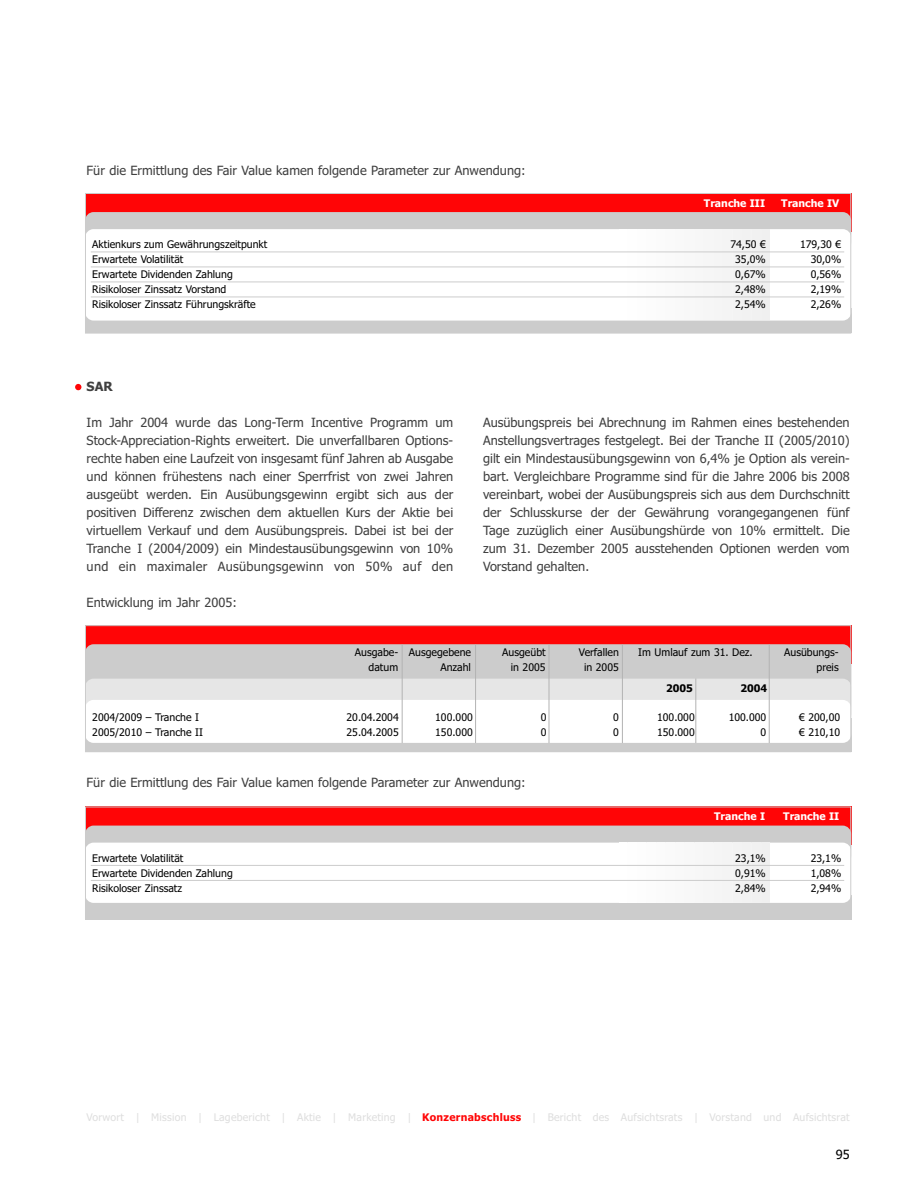
<style>
.page{position:relative;width:915px;height:1191px;background:#fff}
.page>*{position:absolute;margin:0;border:0;box-sizing:border-box;transform-origin:0 0}
.t1{font:12.75px/18px "Tahoma";color:#404040;text-align:justify}
.t2{font:700 12.75px "Tahoma";color:#404040}
.t3{font:12.75px "Tahoma";color:#000}
.t4{font:10.5px "Tahoma";color:#000}
.t5{font:10.5px "Tahoma";letter-spacing:.02em;color:#dedede}
.t6{font:700 10.5px "Tahoma";color:#fff}
.t7{font:700 10.5px "Tahoma";color:#000}
.s1{font-weight:700;color:#ff0506}
</style>
<div class="page">
<div style="left:85px;top:309px;width:765px;height:24px;background:#ccc"></div>
<div style="left:85px;top:193px;width:765px;height:38px;background:#ff0506"></div>
<div style="left:85px;top:212px;width:765px;height:39px;background:#ccc;border-radius:9px"></div>
<div style="left:85px;top:229px;width:765px;height:91px;background:#fff;border-radius:9px"></div>
<div style="left:85px;top:193px;width:765px;height:140px;border:1px solid #ccc"></div>
<div style="left:657px;top:229px;width:7px;height:90px;background:#fbfbfb"></div>
<div style="left:666px;top:229px;width:8px;height:90px;background:#fafafa"></div>
<div style="left:676px;top:229px;width:7px;height:90px;background:#f9f9f9"></div>
<div style="left:685px;top:229px;width:8px;height:90px;background:#f8f8f8"></div>
<div style="left:695px;top:229px;width:7px;height:90px;background:#f7f7f7"></div>
<div style="left:704px;top:229px;width:8px;height:90px;background:#f6f6f6"></div>
<div style="left:714px;top:229px;width:7px;height:90px;background:#f5f5f5"></div>
<div style="left:723px;top:229px;width:8px;height:90px;background:#f4f4f4"></div>
<div style="left:733px;top:229px;width:7px;height:90px;background:#f3f3f3"></div>
<div style="left:742px;top:229px;width:8px;height:90px;background:#f2f2f2"></div>
<div style="left:752px;top:229px;width:8px;height:90px;background:#f1f1f1"></div>
<div style="left:762px;top:229px;width:7px;height:90px;background:#f0f0f0"></div>
<hr style="left:91px;top:281px;width:752px;height:1px;background:#ccc">
<hr style="left:91px;top:296px;width:752px;height:1px;background:#ccc">
<hr style="left:91px;top:266px;width:752px;height:1px;background:#ccc">
<hr style="left:91px;top:251px;width:752px;height:1px;background:#ccc">
<svg style="left:75px;top:384px;width:6px;height:6px"></svg>
<div style="left:85px;top:718px;width:765px;height:34px;background:#ccc"></div>
<div style="left:85px;top:625px;width:765px;height:38px;background:#ff0506"></div>
<div style="left:85px;top:644px;width:765px;height:79px;background:#ccc;border-radius:9px"></div>
<div style="left:85px;top:678px;width:765px;height:45px;background:#e6e6e6;border-radius:9px"></div>
<div style="left:85px;top:700px;width:765px;height:43px;background:#fff;border-radius:9px"></div>
<div style="left:85px;top:625px;width:765px;height:127px;border:1px solid #ccc"></div>
<hr style="left:401px;top:644px;width:1px;height:99px;background:#b3b3b3">
<hr style="left:475px;top:644px;width:1px;height:99px;background:#b3b3b3">
<hr style="left:548px;top:644px;width:1px;height:99px;background:#b3b3b3">
<hr style="left:621px;top:644px;width:1px;height:99px;background:#b3b3b3">
<hr style="left:695px;top:678px;width:1px;height:65px;background:#b3b3b3">
<hr style="left:768px;top:644px;width:1px;height:99px;background:#b3b3b3">
<div style="left:85px;top:895px;width:765px;height:24px;background:#ccc"></div>
<div style="left:85px;top:806px;width:765px;height:39px;background:#ff0506"></div>
<div style="left:85px;top:825px;width:765px;height:39px;background:#ccc;border-radius:9px"></div>
<div style="left:85px;top:842px;width:765px;height:61px;background:#fff;border-radius:9px"></div>
<div style="left:85px;top:806px;width:765px;height:113px;border:1px solid #ccc"></div>
<div style="left:657px;top:842px;width:6px;height:61px;background:#fbfbfb"></div>
<div style="left:667px;top:842px;width:6px;height:61px;background:#fafafa"></div>
<div style="left:676px;top:842px;width:7px;height:61px;background:#f9f9f9"></div>
<div style="left:686px;top:842px;width:6px;height:61px;background:#f8f8f8"></div>
<div style="left:695px;top:842px;width:7px;height:61px;background:#f7f7f7"></div>
<div style="left:705px;top:842px;width:6px;height:61px;background:#f6f6f6"></div>
<div style="left:715px;top:842px;width:6px;height:61px;background:#f5f5f5"></div>
<div style="left:724px;top:842px;width:6px;height:61px;background:#f4f4f4"></div>
<div style="left:734px;top:842px;width:6px;height:61px;background:#f3f3f3"></div>
<div style="left:743px;top:842px;width:6px;height:61px;background:#f2f2f2"></div>
<div style="left:753px;top:842px;width:6px;height:61px;background:#f1f1f1"></div>
<div style="left:762px;top:842px;width:6px;height:61px;background:#f0f0f0"></div>
<hr style="left:91px;top:880px;width:752px;height:1px;background:#ccc">
<hr style="left:91px;top:865px;width:752px;height:1px;background:#ccc">
<p class="t1" style="left:87px;top:163px;width:440px">Für die Ermittlung des Fair Value kamen folgende Parameter zur Anwendung:</p>
<p class="t6" style="left:703px;top:199px;width:63px">Tranche III</p>
<p class="t6" style="left:781px;top:199px;width:60px">Tranche IV</p>
<p class="t4" style="left:92px;top:240px;width:176px">Aktienkurs zum Gewährungszeitpunkt</p>
<p class="t4" style="left:730px;top:240px;width:37px">74,50 €</p>
<p class="t4" style="left:799px;top:240px;width:43px">179,30 €</p>
<p class="t4" style="left:92px;top:255px;width:93px">Erwartete Volatilität</p>
<p class="t4" style="left:735px;top:255px;width:32px">35,0%</p>
<p class="t4" style="left:810px;top:255px;width:32px">30,0%</p>
<p class="t4" style="left:92px;top:270px;width:142px">Erwartete Dividenden Zahlung</p>
<p class="t4" style="left:735px;top:270px;width:32px">0,67%</p>
<p class="t4" style="left:810px;top:270px;width:32px">0,56%</p>
<p class="t4" style="left:92px;top:285px;width:135px">Risikoloser Zinssatz Vorstand</p>
<p class="t4" style="left:735px;top:285px;width:32px">2,48%</p>
<p class="t4" style="left:810px;top:285px;width:32px">2,19%</p>
<p class="t4" style="left:92px;top:300px;width:165px">Risikoloser Zinssatz Führungskräfte</p>
<p class="t4" style="left:735px;top:300px;width:32px">2,54%</p>
<p class="t4" style="left:810px;top:300px;width:32px">2,26%</p>
<p class="t2" style="left:87px;top:381px;width:28px">SAR</p>
<p class="t1" style="left:87px;top:415px;width:368px">Im Jahr 2004 wurde das Long-Term Incentive Programm um Stock-Appreciation-Rights erweitert. Die unverfallbaren Options&shy;rechte haben eine Laufzeit von insgesamt fünf Jahren ab Ausgabe und können frühestens nach einer Sperrfrist von zwei Jahren ausgeübt werden. Ein Ausübungsgewinn ergibt sich aus der positiven Differenz zwischen dem aktuellen Kurs der Aktie bei virtuellem Verkauf und dem Ausübungspreis. Dabei ist bei der Tranche I (2004/2009) ein Mindestausübungsgewinn von 10% und ein maximaler Ausübungsgewinn von 50% auf den</p>
<p class="t1" style="left:483px;top:415px;width:368px">Ausübungspreis bei Abrechnung im Rahmen eines bestehenden Anstellungsvertrages festgelegt. Bei der Tranche II (2005/2010) gilt ein Mindestausübungsgewinn von 6,4% je Option als verein&shy;bart. Vergleichbare Programme sind für die Jahre 2006 bis 2008 vereinbart, wobei der Ausübungspreis sich aus dem Durchschnitt der Schlusskurse der der Gewährung vorangegangenen fünf Tage zuzüglich einer Ausübungshürde von 10% ermittelt. Die zum 31. Dezember 2005 ausstehenden Optionen werden vom Vorstand gehalten.</p>
<p class="t1" style="left:87px;top:595px;width:152px">Entwicklung im Jahr 2005:</p>
<p class="t4" style="left:355px;top:648px;width:118px">Ausgabe- Ausgegebene</p>
<p class="t4" style="left:502px;top:648px;width:45px">Ausgeübt</p>
<p class="t4" style="left:578px;top:648px;width:41px">Verfallen</p>
<p class="t4" style="left:638px;top:648px;width:116px">Im Umlauf zum 31. Dez.</p>
<p class="t4" style="left:783px;top:648px;width:56px">Ausübungs-</p>
<p class="t4" style="left:368px;top:663px;width:31px">datum</p>
<p class="t4" style="left:440px;top:663px;width:32px">Anzahl</p>
<p class="t4" style="left:510px;top:663px;width:36px">in 2005</p>
<p class="t4" style="left:584px;top:663px;width:36px">in 2005</p>
<p class="t4" style="left:816px;top:663px;width:24px">preis</p>
<p class="t7" style="left:666px;top:684px;width:28px">2005</p>
<p class="t7" style="left:740px;top:684px;width:28px">2004</p>
<p class="t4" style="left:92px;top:712px;width:108px">2004/2009 – Tranche I</p>
<p class="t4" style="left:346px;top:712px;width:54px">20.04.2004</p>
<p class="t4" style="left:435px;top:712px;width:39px">100.000</p>
<p class="t4" style="left:540px;top:712px;width:7px">0</p>
<p class="t4" style="left:613px;top:712px;width:7px">0</p>
<p class="t4" style="left:657px;top:712px;width:39px">100.000</p>
<p class="t4" style="left:728px;top:712px;width:39px">100.000</p>
<p class="t4" style="left:798px;top:712px;width:43px">€ 200,00</p>
<p class="t4" style="left:92px;top:727px;width:112px">2005/2010 – Tranche II</p>
<p class="t4" style="left:346px;top:727px;width:54px">25.04.2005</p>
<p class="t4" style="left:435px;top:727px;width:39px">150.000</p>
<p class="t4" style="left:540px;top:727px;width:7px">0</p>
<p class="t4" style="left:613px;top:727px;width:7px">0</p>
<p class="t4" style="left:657px;top:727px;width:39px">150.000</p>
<p class="t4" style="left:760px;top:727px;width:7px">0</p>
<p class="t4" style="left:798px;top:727px;width:43px">€ 210,10</p>
<p class="t1" style="left:87px;top:775px;width:440px">Für die Ermittlung des Fair Value kamen folgende Parameter zur Anwendung:</p>
<p class="t6" style="left:714px;top:812px;width:52px">Tranche I</p>
<p class="t6" style="left:783px;top:812px;width:58px">Tranche II</p>
<p class="t4" style="left:92px;top:853px;width:93px">Erwartete Volatilität</p>
<p class="t4" style="left:735px;top:853px;width:32px">23,1%</p>
<p class="t4" style="left:810px;top:853px;width:32px">23,1%</p>
<p class="t4" style="left:92px;top:868px;width:142px">Erwartete Dividenden Zahlung</p>
<p class="t4" style="left:735px;top:868px;width:32px">0,91%</p>
<p class="t4" style="left:810px;top:868px;width:32px">1,08%</p>
<p class="t4" style="left:92px;top:883px;width:91px">Risikoloser Zinssatz</p>
<p class="t4" style="left:735px;top:883px;width:32px">2,84%</p>
<p class="t4" style="left:810px;top:883px;width:32px">2,94%</p>
<p class="t5" style="left:87px;top:1113px;width:764px">Vorwort | Mission | Lagebericht | Aktie | Marketing | <span class="s1">Konzernabschluss</span> | Bericht des Aufsichtsrats | Vorstand und Aufsichtsrat</p>
<p class="t3" style="left:835px;top:1149px;width:15px">95</p>
</div>
